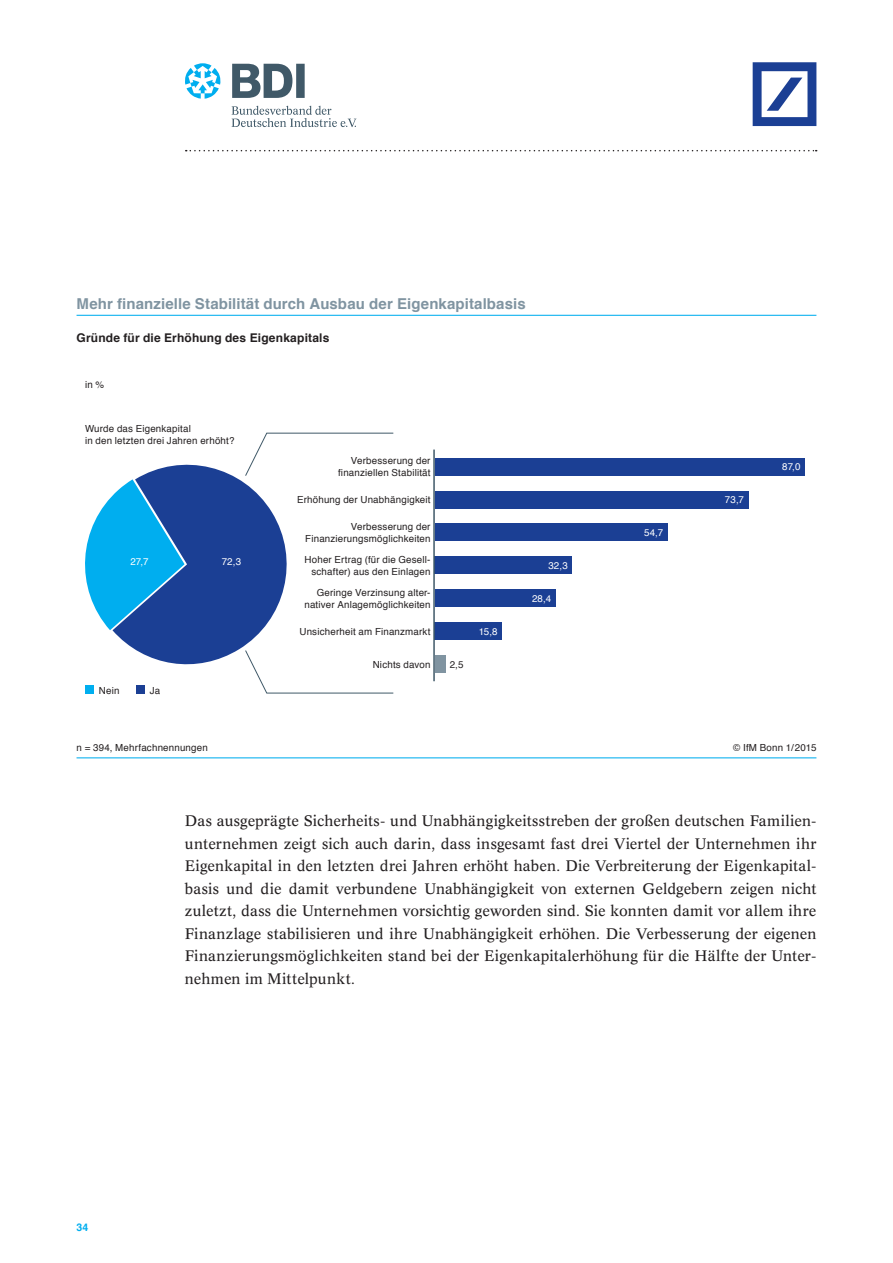
<style>
.page{position:relative;width:893px;height:1263px;background:#fff}
.page>*{position:absolute;margin:0;border:0;box-sizing:border-box;transform-origin:0 0}
.t1{font:15px/22.5px "Concorde BQ";letter-spacing:.005em;color:#231f20;text-align:justify}
.t2{font:700 15px "Helvetica";letter-spacing:.005em;color:#8094a1}
.t3{font:700 12px "Helvetica";letter-spacing:.015em;color:#231f20}
.t4{font:700 10.5px "Helvetica";color:#00aeef}
.t5{font:9.75px/12px "Helvetica";letter-spacing:.02em;color:#231f20;text-align:right}
.t6{font:9.75px "Helvetica";letter-spacing:.015em;color:#fff}
</style>
<div class="page">
<svg style="left:186px;top:150px;width:631px;height:1px"></svg>
<svg style="left:232px;top:106px;width:124px;height:21px"></svg>
<svg style="left:185px;top:63px;width:36px;height:36px"></svg>
<svg style="left:232px;top:64px;width:73px;height:34px"></svg>
<svg style="left:753px;top:62px;width:63px;height:64px"></svg>
<hr style="left:77px;top:315px;width:739px;height:1px;background:#00aeef">
<hr style="left:77px;top:757px;width:739px;height:1px;background:#00aeef">
<div style="left:435px;top:458px;width:370px;height:17px;background:#1b3f94"></div>
<div style="left:435px;top:491px;width:313px;height:17px;background:#1b3f94"></div>
<div style="left:435px;top:524px;width:232px;height:17px;background:#1b3f94"></div>
<div style="left:435px;top:557px;width:137px;height:17px;background:#1b3f94"></div>
<div style="left:435px;top:590px;width:121px;height:17px;background:#1b3f94"></div>
<div style="left:435px;top:623px;width:67px;height:17px;background:#1b3f94"></div>
<div style="left:435px;top:656px;width:10px;height:17px;background:#8094a1"></div>
<hr style="left:433px;top:450px;width:2px;height:231px;background:#405968">
<svg style="left:85px;top:432px;width:309px;height:262px"></svg>
<p class="t2" style="left:77px;top:291px;width:451px">Mehr finanzielle Stabilität durch Ausbau der Eigenkapitalbasis</p>
<p class="t3" style="left:77px;top:328px;width:254px">Gründe für die Erhöhung des Eigenkapitals</p>
<p class="t5" style="left:85px;top:379px;width:21px">in %</p>
<p class="t5" style="left:85px;top:423px;width:151px;text-align:left">Wurde das Eigenkapital<br>in den letzten drei Jahren erhöht?</p>
<p class="t6" style="left:130px;top:554px;width:20px">27,7</p>
<p class="t6" style="left:222px;top:554px;width:21px">72,3</p>
<p class="t5" style="left:99px;top:684px;width:22px">Nein</p>
<p class="t5" style="left:150px;top:684px;width:12px">Ja</p>
<p class="t5" style="left:338px;top:455px;width:94px">Verbesserung der finanziellen Stabilität</p>
<p class="t5" style="left:297px;top:494px;width:135px">Erhöhung der Unabhängigkeit</p>
<p class="t5" style="left:305px;top:521px;width:127px">Verbesserung der<br>Finanzierungsmöglichkeiten</p>
<p class="t5" style="left:304px;top:554px;width:128px">Hoher Ertrag (für die Gesell&shy;schafter) aus den Einlagen</p>
<p class="t5" style="left:304px;top:587px;width:128px">Geringe Verzinsung alter&shy;nativer Anlagemöglichkeiten</p>
<p class="t5" style="left:299px;top:626px;width:133px">Unsicherheit am Finanzmarkt</p>
<p class="t5" style="left:373px;top:659px;width:59px">Nichts davon</p>
<p class="t5" style="left:450px;top:659px;width:15px">2,5</p>
<p class="t6" style="left:479px;top:624px;width:20px">15,8</p>
<p class="t6" style="left:548px;top:558px;width:21px">32,3</p>
<p class="t6" style="left:532px;top:591px;width:21px">28,4</p>
<p class="t6" style="left:644px;top:525px;width:21px">54,7</p>
<p class="t6" style="left:725px;top:492px;width:21px">73,7</p>
<p class="t6" style="left:782px;top:459px;width:20px">87,0</p>
<p class="t5" style="left:77px;top:742px;width:133px">n = 394, Mehrfachnennungen</p>
<p class="t5" style="left:733px;top:742px;width:85px">© IfM Bonn 1/2015</p>
<p class="t4" style="left:77px;top:1219px;width:13px">34</p>
<p class="t1" style="left:185px;top:810px;width:633px">Das ausgeprägte Sicherheits- und Unabhängigkeitsstreben der großen deutschen Familien&shy;unternehmen zeigt sich auch darin, dass insgesamt fast drei Viertel der Unternehmen ihr Eigenkapital in den letzten drei Jahren erhöht haben. Die Verbreiterung der Eigenkapital&shy;basis und die damit verbundene Unabhängigkeit von externen Geldgebern zeigen nicht zuletzt, dass die Unternehmen vorsichtig geworden sind. Sie konnten damit vor allem ihre Finanzlage stabilisieren und ihre Unabhängigkeit erhöhen. Die Verbesserung der eigenen Finanzierungsmöglichkeiten stand bei der Eigenkapitalerhöhung für die Hälfte der Unter&shy;nehmen im Mittelpunkt.</p>
</div>
